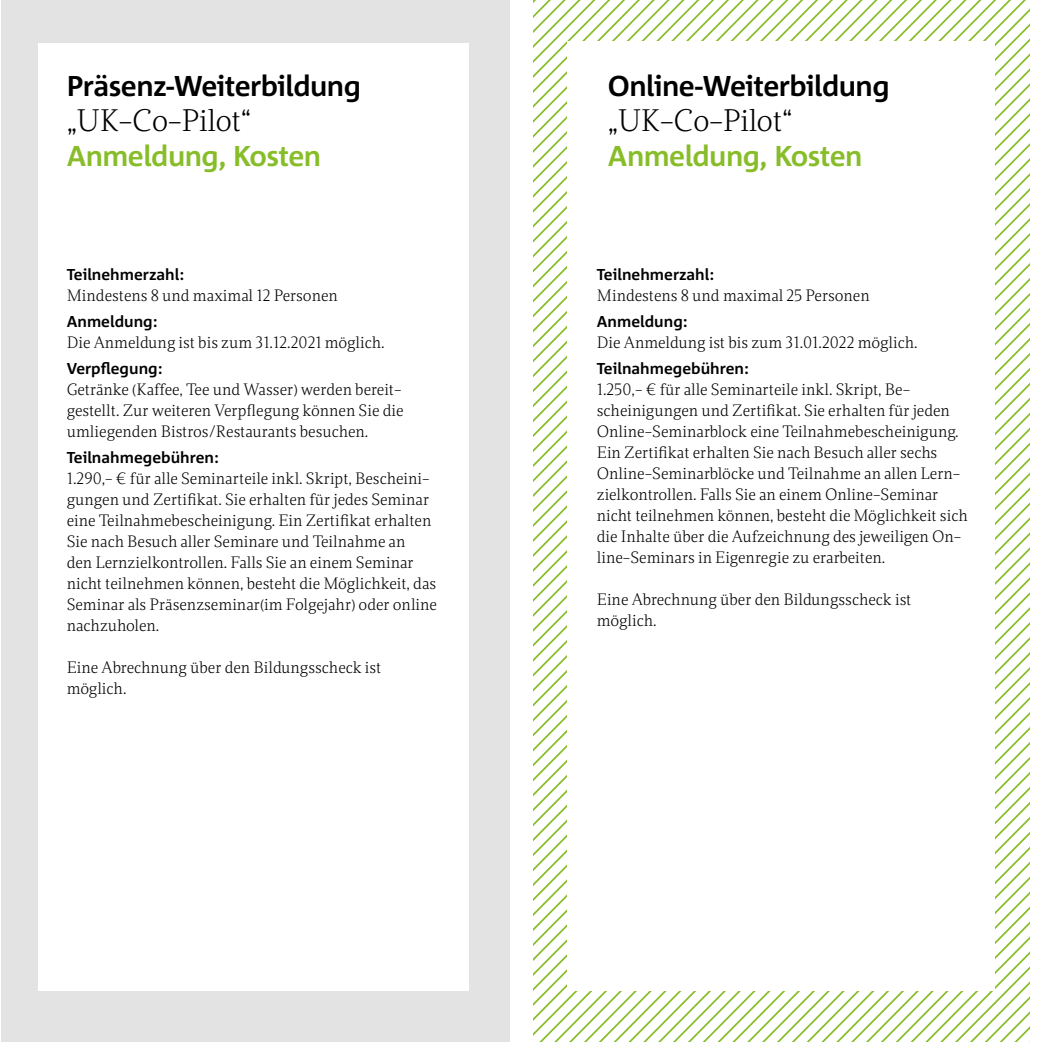
<style>
.page{position:relative;width:1042px;height:1042px;background:#fff}
.page>*{position:absolute;margin:0;border:0;box-sizing:border-box;transform-origin:0 0}
.t1{font:300 29.75px "Dorica";letter-spacing:-.02em;color:#000}
.t2{font:700 28.7px "Corpid";letter-spacing:-.02em;color:#000}
.t3{font:700 28.7px "Corpid";letter-spacing:-.02em;color:#88bd2a}
.t4{font:300 15.75px/21px "Dorica";color:#000}
.t5{font:700 15.75px "Corpid";color:#000}
</style>
<div class="page">
<div style="left:1px;top:0;width:508px;height:1042px;background:#e3e3e3"></div>
<div style="left:38px;top:44px;width:431px;height:947px;background:#fff"></div>
<svg style="left:538px;top:83px;width:491px;height:959px"></svg>
<svg style="left:548px;top:88px;width:481px;height:954px"></svg>
<svg style="left:975px;top:301px;width:54px;height:741px"></svg>
<div style="left:567px;top:41px;width:428px;height:949px;background:#fff"></div>
<h2 class="t2" style="left:67px;top:70px;width:296px">Präsenz-Weiterbildung</h2>
<h1 class="t1" style="left:67px;top:101px;width:186px">„UK-Co-Pilot“</h1>
<h2 class="t3" style="left:67px;top:140px;width:256px">Anmeldung, Kosten</h2>
<p class="t5" style="left:67px;top:266px;width:119px">Teilnehmerzahl:</p>
<p class="t4" style="left:67px;top:285px;width:273px">Mindestens 8 und maximal 12 Personen</p>
<p class="t5" style="left:67px;top:313px;width:92px">Anmeldung:</p>
<p class="t4" style="left:67px;top:332px;width:319px">Die Anmeldung ist bis zum 31.12.2021 möglich.</p>
<p class="t5" style="left:67px;top:360px;width:97px">Verpflegung:</p>
<p class="t4" style="left:67px;top:379px;width:338px;text-align:justify">Getränke (Kaffee, Tee und Wasser) werden bereit&shy;gestellt. Zur weiteren Verpflegung können Sie die umliegenden Bistros/Restaurants besuchen.</p>
<p class="t5" style="left:67px;top:449px;width:154px">Teilnahmegebühren:</p>
<p class="t4" style="left:67px;top:468px;width:372px">1.290,- € für alle Seminarteile inkl. Skript, Bescheini&shy;gungen und Zertifikat. Sie erhalten für jedes Seminar eine Teilnahmebescheinigung. Ein Zertifikat erhalten Sie nach Besuch aller Seminare und Teilnahme an<br>den Lernzielkontrollen. Falls Sie an einem Seminar nicht teilnehmen können, besteht die Möglichkeit, das Seminar als Präsenzseminar(im Folgejahr) oder online nachzuholen.</p>
<p class="t4" style="left:67px;top:657px;width:316px">Eine Abrechnung über den Bildungsscheck ist möglich.</p>
<h2 class="t2" style="left:608px;top:70px;width:283px">Online-Weiterbildung</h2>
<h1 class="t1" style="left:608px;top:101px;width:186px">„UK-Co-Pilot“</h1>
<h2 class="t3" style="left:608px;top:140px;width:256px">Anmeldung, Kosten</h2>
<p class="t5" style="left:597px;top:266px;width:119px">Teilnehmerzahl:</p>
<p class="t4" style="left:597px;top:285px;width:274px">Mindestens 8 und maximal 25 Personen</p>
<p class="t5" style="left:597px;top:313px;width:92px">Anmeldung:</p>
<p class="t4" style="left:597px;top:332px;width:322px">Die Anmeldung ist bis zum 31.01.2022 möglich.</p>
<p class="t5" style="left:597px;top:360px;width:154px">Teilnahmegebühren:</p>
<p class="t4" style="left:597px;top:379px;width:372px">1.250,- € für alle Seminarteile inkl. Skript, Be&shy;scheinigungen und Zertifikat. Sie erhalten für jeden Online-Seminarblock eine Teilnahmebescheinigung.<br>Ein Zertifikat erhalten Sie nach Besuch aller sechs Online-Seminarblöcke und Teilnahme an allen Lern&shy;zielkontrollen. Falls Sie an einem Online-Seminar nicht teilnehmen können, besteht die Möglichkeit sich die Inhalte über die Aufzeichnung des jeweiligen On&shy;line-Seminars in Eigenregie zu erarbeiten.</p>
<p class="t4" style="left:597px;top:589px;width:316px">Eine Abrechnung über den Bildungsscheck ist möglich.</p>
</div>
